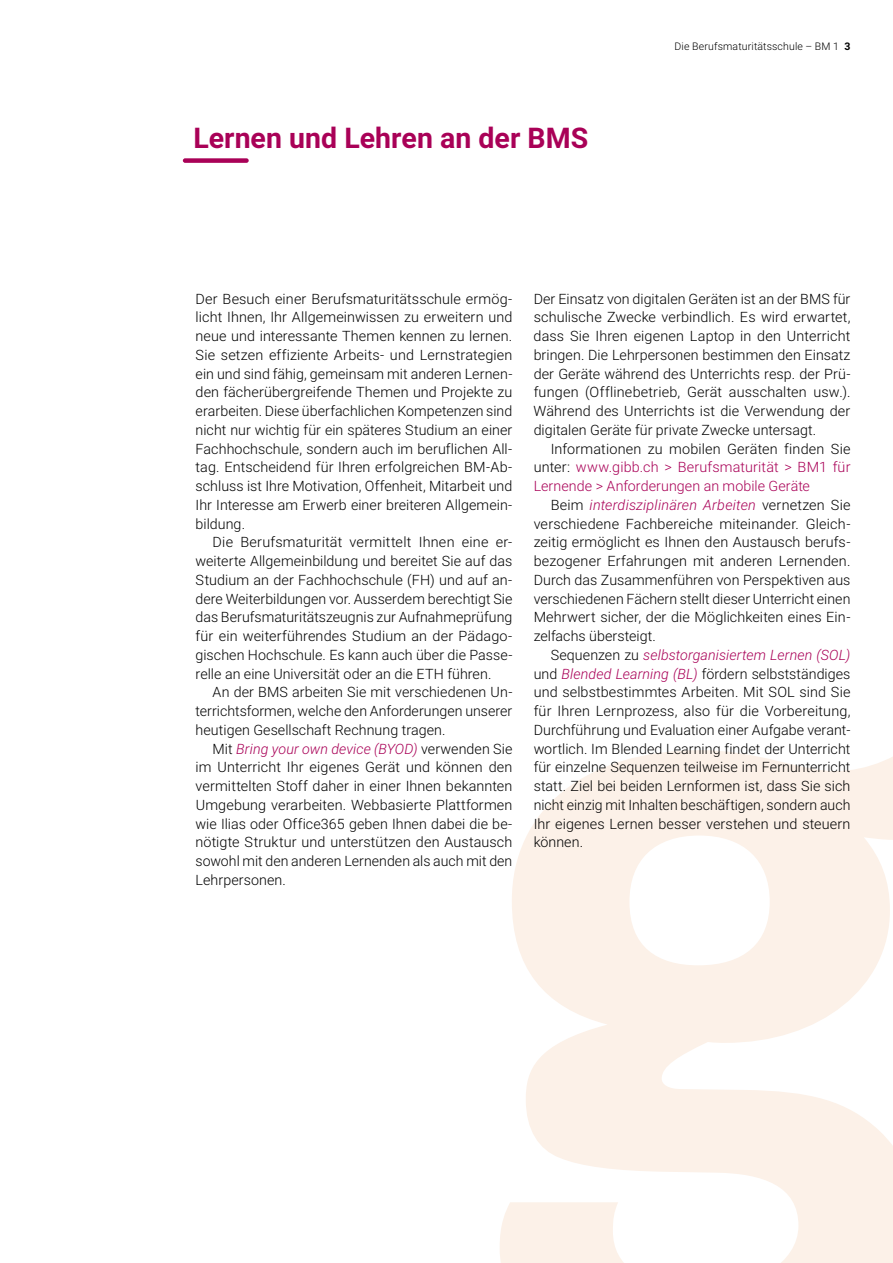
<style>
.page{position:relative;width:893px;height:1263px;background:#fff}
.page>*{position:absolute;margin:0;border:0;box-sizing:border-box;transform-origin:0 0}
.t1{font:700 28.5px "Roboto";color:#a90157}
.t2{font:300 14.25px/18.8px "Roboto";letter-spacing:.005em;color:#000;text-align:justify}
.t3{font:300 14.25px/18.8px "Roboto";letter-spacing:.005em;color:#a90157;text-align:justify}
.t4{font:300 10.5px "Roboto";letter-spacing:.015em;color:#000}
.s1{font-weight:700}
.s2{font-style:italic;color:#a90157}
.s3{color:#000}
</style>
<div class="page">
<svg style="left:500px;top:750px;width:393px;height:513px;fill:#fcf1e8"></svg>
<div style="left:183px;top:158px;width:66px;height:5px;background:#a90157;border-radius:2px"></div>
<h1 class="t1" style="left:193px;top:118px;width:396px">Lernen und Lehren an der BMS</h1>
<p class="t4" style="left:675px;top:39px;width:177px">Die Berufsmaturitätsschule – BM 1 <span class="s1">3</span></p>
<p class="t2" style="left:196px;top:289px;width:318px">Der Besuch einer Berufsmaturitätsschule ermög&shy;licht Ihnen, Ihr Allgemeinwissen zu erweitern und neue und interessante Themen kennen zu lernen.<br>Sie setzen effiziente Arbeits- und Lernstrategien ein und sind fähig, gemeinsam mit anderen Lernen&shy;den fächerübergreifende Themen und Projekte zu erarbeiten. Diese überfachlichen Kompetenzen sind nicht nur wichtig für ein späteres Studium an einer Fachhochschule, sondern auch im beruflichen All&shy;tag. Entscheidend für Ihren erfolgreichen BM-Ab&shy;schluss ist Ihre Motivation, Offenheit, Mitarbeit und Ihr Interesse am Erwerb einer breiteren Allgemein&shy;bildung.</p>
<p class="t2" style="left:196px;top:532px;width:318px;text-indent:17px">Die Berufsmaturität vermittelt Ihnen eine er&shy;weiterte Allgemeinbildung und bereitet Sie auf das Studium an der Fachhochschule (FH) und auf an&shy;dere Weiterbildungen vor. Ausserdem berechtigt Sie das Berufsmaturitätszeugnis zur Aufnahmeprüfung für ein weiterführendes Studium an der Pädago&shy;gischen Hochschule. Es kann auch über die Passe&shy;relle an eine Universität oder an die ETH führen.</p>
<p class="t2" style="left:196px;top:682px;width:318px;text-indent:17px">An der BMS arbeiten Sie mit verschiedenen Un&shy;terrichtsformen, welche den Anforderungen unserer heutigen Gesellschaft Rechnung tragen.</p>
<p class="t2" style="left:196px;top:739px;width:318px;text-indent:17px">Mit <span class="s2">Bring your own device (BYOD)</span> verwenden Sie im Unterricht Ihr eigenes Gerät und können den -vermittelten Stoff daher in einer Ihnen bekannten Umgebung verarbeiten. Webbasierte Plattformen wie Ilias oder Office365 geben Ihnen dabei die be&shy;nötigte Struktur und unterstützen den Austausch sowohl mit den anderen Lernenden als auch mit den Lehrpersonen.</p>
<p class="t2" style="left:534px;top:289px;width:318px">Der Einsatz von digitalen Geräten ist an der BMS für schulische Zwecke verbindlich. Es wird erwartet, dass Sie Ihren eigenen Laptop in den Unterricht -bringen. Die Lehrpersonen bestimmen den Einsatz der Geräte während des Unterrichts resp. der Prü&shy;fungen (Offlinebetrieb, Gerät ausschalten usw.).<br>Während des Unterrichts ist die Verwendung der digi-talen Geräte für private Zwecke untersagt.</p>
<p class="t3" style="left:534px;top:439px;width:318px;text-indent:17px"><span class="s3">Informationen zu mobilen Geräten finden Sie unter:</span> www.gibb.ch &gt; Berufsmaturität &gt; BM1 für -Lernende &gt; Anforderungen an mobile Geräte</p>
<p class="t2" style="left:534px;top:495px;width:318px;text-indent:17px">Beim <span class="s2">interdisziplinären Arbeiten</span> vernetzen Sie verschiedene Fachbereiche miteinander. Gleich&shy;zeitig ermöglicht es Ihnen den Austausch berufs&shy;bezo-gener Erfahrungen mit anderen Lernenden.<br>Durch das Zusammenführen von Perspektiven aus verschiedenen Fächern stellt dieser Unterricht einen Mehrwert sicher, der die Möglichkeiten eines Ein&shy;zelfachs übersteigt.</p>
<p class="t2" style="left:534px;top:645px;width:318px;text-indent:17px">Sequenzen zu <span class="s2">selbstorganisiertem Lernen (SOL) </span>und <span class="s2">Blended Learning (BL)</span> fördern selbstständiges und selbstbestimmtes Arbeiten. Mit SOL sind Sie für Ihren Lernprozess, also für die Vorbereitung, Durchführung und Evaluation einer Aufgabe verant&shy;wortlich. Im Blended Learning findet der Unterricht für einzelne Sequenzen teilweise im Fernunterricht statt. Ziel bei beiden Lernformen ist, dass Sie sich nicht einzig mit Inhalten beschäftigen, sondern auch Ihr eigenes Lernen besser verstehen und steuern können.</p>
</div>
